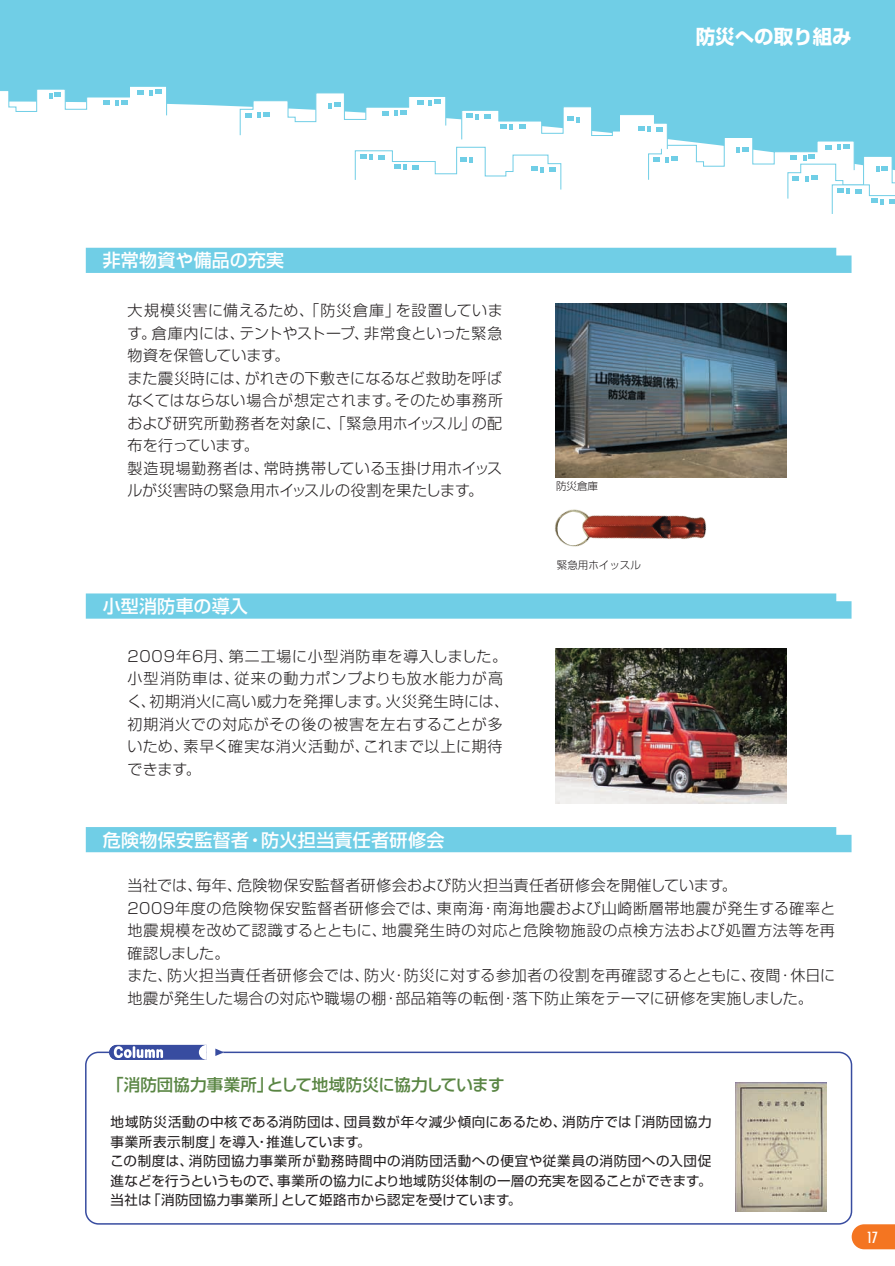
<style>
.page{position:relative;width:895px;height:1266px;background:#fff}
.page>*{position:absolute;margin:0;border:0;box-sizing:border-box;transform-origin:0 0}
.t1{font:700 19.5px "Shin Go";color:#fff}
.t2{font:500 18px "Shin Go";letter-spacing:.015em;color:#fff}
.t3{font:500 16.5px "Shin Go";letter-spacing:.005em;color:#598543}
.t4{font:300 15px/22.5px "Shin Go";letter-spacing:.035em;color:#231f20}
.t5{font:500 condensed 15px "Futura";color:#fff}
.t6{font:13.5px/19.5px "Shin Go";letter-spacing:.03em;color:#231f20}
.t7{font:300 10.5px "Shin Go";color:#231f20}
</style>
<div class="page">
<div style="left:0;top:0;width:895px;height:115px;background:#70cee6"></div>
<svg style="left:0;top:85px;width:167px;height:31px"></svg>
<svg style="left:239px;top:92px;width:656px;height:122px"></svg>
<svg style="left:851px;top:1224px;width:44px;height:24px"></svg>
<img style="left:555px;top:648px;width:231px;height:155px">
<img style="left:555px;top:477px;width:161px;height:64px">
<svg style="left:555px;top:511px;width:32px;height:36px"></svg>
<div style="left:86px;top:248px;width:765px;height:25px;background:#70cee6"></div>
<div style="left:86px;top:593px;width:765px;height:25px;background:#70cee6"></div>
<div style="left:86px;top:827px;width:765px;height:25px;background:#70cee6"></div>
<img style="left:555px;top:304px;width:231px;height:173px">
<div style="left:85px;top:1051px;width:767px;height:173px;border:2px solid #384ca0;border-radius:13px"></div>
<svg style="left:109px;top:1044px;width:115px;height:15px"></svg>
<img style="left:735px;top:1082px;width:92px;height:128px">
<h1 class="t1" style="left:696px;top:23px;width:158px">防災への取り組み</h1>
<p class="t2" style="left:103px;top:249px;width:183px">非常物資や備品の充実</p>
<p class="t4" style="left:127px;top:299px;width:377px">大規模災害に備えるため、「防災倉庫」を設置しています。倉庫内には、テントやストーブ、非常食といった緊急物資を保管しています。<br>また震災時には、がれきの下敷きになるなど救助を呼ばなくてはならない場合が想定されます。そのため事務所および研究所勤務者を対象に、「緊急用ホイッスル」の配布を行っています。<br>製造現場勤務者は、常時携帯している玉掛け用ホイッスルが災害時の緊急用ホイッスルの役割を果たします。</p>
<p class="t2" style="left:103px;top:594px;width:147px">小型消防車の導入</p>
<p class="t4" style="left:127px;top:644px;width:383px">2009年6月、第二工場に小型消防車を導入しました。小型消防車は、従来の動力ポンプよりも放水能力が高く、初期消火に高い威力を発揮します。火災発生時には、初期消火での対応がその後の被害を左右することが多いため、素早く確実な消火活動が、これまで以上に期待できます。</p>
<p class="t2" style="left:103px;top:828px;width:343px">危険物保安監督者・防火担当責任者研修会</p>
<p class="t7" style="left:556px;top:479px;width:43px">防災倉庫</p>
<p class="t7" style="left:557px;top:558px;width:85px">緊急用ホイッスル</p>
<p class="t4" style="left:127px;top:873px;width:709px">当社では、毎年、危険物保安監督者研修会および防火担当責任者研修会を開催しています。<br>2009年度の危険物保安監督者研修会では、東南海・南海地震および山崎断層帯地震が発生する確率と地震規模を改めて認識するとともに、地震発生時の対応と危険物施設の点検方法および処置方法等を再確認しました。<br>また、防火担当責任者研修会では、防火・防災に対する参加者の役割を再確認するとともに、夜間・休日に地震が発生した場合の対応や職場の棚・部品箱等の転倒・落下防止策をテーマに研修を実施しました。</p>
<p class="t3" style="left:107px;top:1073px;width:399px">「消防団協力事業所」として地域防災に協力しています</p>
<p class="t6" style="left:110px;top:1111px;width:603px">地域防災活動の中核である消防団は、団員数が年々減少傾向にあるため、消防庁では「消防団協力事業所表示制度」を導入・推進しています。<br>この制度は、消防団協力事業所が勤務時間中の消防団活動への便宜や従業員の消防団への入団促進などを行うというもので、事業所の協力により地域防災体制の一層の充実を図ることができます。当社は「消防団協力事業所」として姫路市から認定を受けています。</p>
<p class="t5" style="left:866px;top:1227px;width:13px">17</p>
</div>
